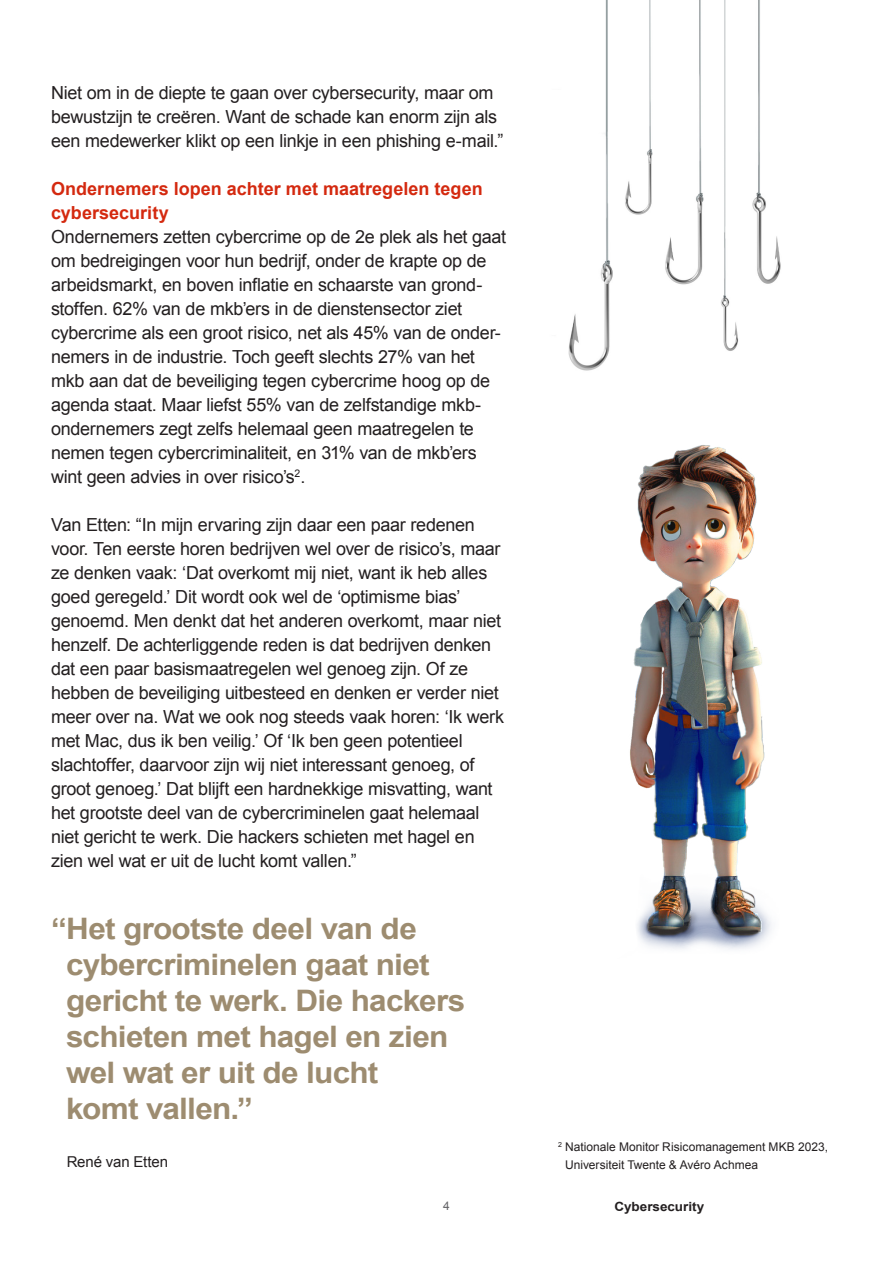
<style>
.page{position:relative;width:893px;height:1263px;background:#fff}
.page>*{position:absolute;margin:0;border:0;box-sizing:border-box;transform-origin:0 0}
.A-Quote{font:700 29.55px/36px "Arial";letter-spacing:-.02em;color:#9d8c70;scale:1.06 1}
.A-Brood{font:18px/24px "Arial";letter-spacing:-.015em;color:#231f20}
.A-Tussenkop{font:700 18px/24px "Arial";color:#d4290f}
.A-Quote-2{font:15px "Arial";letter-spacing:-.01em;color:#231f20}
.t1{font:700 12.75px "Arial";color:#231f20;scale:1.06 1}
.A-Voetnoot{font:12px/18px "Arial";color:#231f20}
.t2{font:12px "Arial";color:#636366}
</style>
<div class="page">
<img style="left:568px;top:0;width:213px;height:371px">
<img style="left:630px;top:445px;width:141px;height:504px">
<p class="A-Brood" style="left:51px;top:81px;width:454px">Niet om in de diepte te gaan over cybersecurity, maar om bewustzijn te creëren. Want de schade kan enorm zijn als een medewerker klikt op een linkje in een phishing e-mail.”</p>
<p class="A-Tussenkop" style="left:51px;top:177px;width:433px">Ondernemers lopen achter met maatregelen tegen cybersecurity</p>
<p class="A-Brood" style="left:51px;top:225px;width:457px">Ondernemers zetten cybercrime op de 2e plek als het gaat om bedreigingen voor hun bedrijf, onder de krapte op de arbeidsmarkt, en boven inflatie en schaarste van grond&shy;stoffen. 62% van de mkb’ers in de dienstensector ziet cybercrime als een groot risico, net als 45% van de onder&shy;nemers in de industrie. Toch geeft slechts 27% van het mkb aan dat de beveiliging tegen cybercrime hoog op de agenda staat. Maar liefst 55% van de zelfstandige mkb&shy;ondernemers zegt zelfs helemaal geen maatregelen te nemen tegen cybercriminaliteit, en 31% van de mkb’ers wint geen advies in over risico’s<sup>2</sup>.</p>
<p class="A-Brood" style="left:51px;top:513px;width:455px">Van Etten: “In mijn ervaring zijn daar een paar redenen voor. Ten eerste horen bedrijven wel over de risico’s, maar ze denken vaak: ‘Dat overkomt mij niet, want ik heb alles goed geregeld.’ Dit wordt ook wel de ‘optimisme bias’ genoemd. Men denkt dat het anderen overkomt, maar niet henzelf. De achterliggende reden is dat bedrijven denken dat een paar basismaatregelen wel genoeg zijn. Of ze hebben de beveiliging uitbesteed en denken er verder niet meer over na. Wat we ook nog steeds vaak horen: ‘Ik werk met Mac, dus ik ben veilig.’ Of ‘Ik ben geen potentieel slachtoffer, daarvoor zijn wij niet interessant genoeg, of groot genoeg.’ Dat blijft een hardnekkige misvatting, want het grootste deel van de cybercriminelen gaat helemaal niet gericht te werk. Die hackers schieten met hagel en zien wel wat er uit de lucht komt vallen.”</p>
<p class="A-Quote" style="left:66px;top:912px;width:378px;text-indent:-15px">“Het grootste deel van de cybercriminelen gaat niet gericht te werk. Die hackers schieten met hagel en zien wel wat er uit de lucht<br>komt vallen.”</p>
<p class="A-Quote-2" style="left:67px;top:1152px;width:103px">René van Etten</p>
<p class="A-Voetnoot" style="left:565px;top:1138px;width:265px;text-indent:-7px"><sup>2</sup> Nationale Monitor Risicomanagement MKB 2023,<br>Universiteit Twente &amp; Avéro Achmea</p>
<p class="t2" style="left:443px;top:1198px;width:8px">4</p>
<p class="t1" style="left:614px;top:1198px;width:86px">Cybersecurity</p>
</div>
